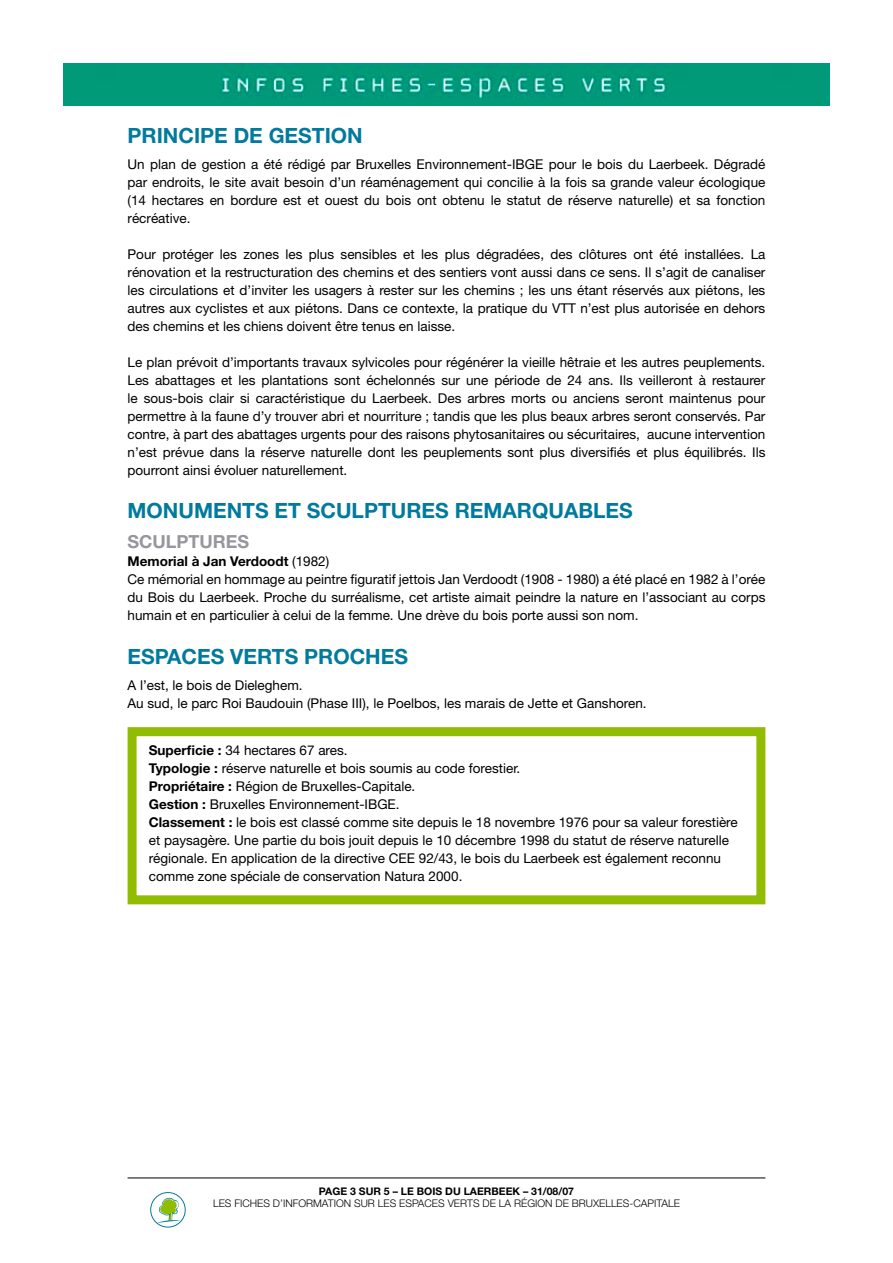
<style>
.page{position:relative;width:893px;height:1263px;background:#fff}
.page>*{position:absolute;margin:0;border:0;box-sizing:border-box;transform-origin:0 0}
.t1{font:700 21px "Helvetica Neue";color:#007a9d}
.t2{font:700 18px "Helvetica Neue";color:#96969c}
.t3{font:13.5px/18px "Helvetica Neue";color:#000;text-align:justify}
.t4{font:300 10.5px "Helvetica Neue";color:#000}
.t5{font:700 10.5px "Helvetica Neue";color:#000}
.s1{font-weight:700}
</style>
<div class="page">
<hr style="left:128px;top:1177px;width:637px;height:1px;background:#000">
<div style="left:150px;top:1192px;width:36px;height:35px;border:1px solid #007a9d;border-radius:50%"></div>
<svg style="left:157px;top:1197px;width:24px;height:26px"></svg>
<img style="left:64px;top:64px;width:765px;height:41px">
<div style="left:128px;top:727px;width:637px;height:177px;background:#fff;border:9px solid #90bc01"></div>
<h1 class="t1" style="left:128px;top:122px;width:237px">PRINCIPE DE GESTION</h1>
<p class="t3" style="left:128px;top:155px;width:639px">Un plan de gestion a été rédigé par Bruxelles Environnement-IBGE pour le bois du Laerbeek. Dégradé par endroits, le site avait besoin d’un réaménagement qui concilie à la fois sa grande valeur écologique (14 hectares en bordure est et ouest du bois ont obtenu le statut de réserve naturelle) et sa fonction récréative.</p>
<p class="t3" style="left:128px;top:245px;width:639px">Pour protéger les zones les plus sensibles et les plus dégradées, des clôtures ont été installées. La rénovation et la restructuration des chemins et des sentiers vont aussi dans ce sens. Il s’agit de canaliser les circulations et d’inviter les usagers à rester sur les chemins ; les uns étant réservés aux piétons, les autres aux cyclistes et aux piétons. Dans ce contexte, la pratique du VTT n’est plus autorisée en dehors des chemins et les chiens doivent être tenus en laisse.</p>
<p class="t3" style="left:128px;top:353px;width:639px">Le plan prévoit d’importants travaux sylvicoles pour régénérer la vieille hêtraie et les autres peuplements.<br>Les abattages et les plantations sont échelonnés sur une période de 24 ans. Ils veilleront à restaurer le sous-bois clair si caractéristique du Laerbeek. Des arbres morts ou anciens seront maintenus pour permettre à la faune d’y trouver abri et nourriture ; tandis que les plus beaux arbres seront conservés. Par contre, à part des abattages urgents pour des raisons phytosanitaires ou sécuritaires, aucune intervention n’est prévue dans la réserve naturelle dont les peuplements sont plus diversifiés et plus équilibrés. Ils pourront ainsi évoluer naturellement.</p>
<h1 class="t1" style="left:128px;top:498px;width:507px">MONUMENTS ET SCULPTURES REMARQUABLES</h1>
<h2 class="t2" style="left:128px;top:531px;width:123px">SCULPTURES</h2>
<p class="t3" style="left:128px;top:552px;width:639px;text-align:left"><span class="s1">MEMORIAL À JAN VERDOODT</span> (1982)<br>Ce mémorial en hommage au peintre figuratif jettois Jan Verdoodt (1908 - 1980) a été placé en 1982 à l’orée du Bois du Laerbeek. Proche du surréalisme, cet artiste aimait peindre la nature en l’associant au corps humain et en particulier à celui de la femme. Une drève du bois porte aussi son nom.</p>
<h1 class="t1" style="left:128px;top:643px;width:282px">ESPACES VERTS PROCHES</h1>
<p class="t3" style="left:128px;top:676px;width:521px">A l’est, le bois de Dieleghem.<br>Au sud, le parc Roi Baudouin (Phase III), le Poelbos, les marais de Jette et Ganshoren.</p>
<p class="t3" style="left:149px;top:741px;width:590px;text-align:left"><span class="s1">SUPERFICIE :</span> 34 hectares 67 ares.<br><span class="s1">TYPOLOGIE :</span> réserve naturelle et bois soumis au code forestier.<br><span class="s1">PROPRIÉTAIRE :</span> Région de Bruxelles-Capitale.<br><span class="s1">GESTION :</span> Bruxelles Environnement-IBGE.<br><span class="s1">CLASSEMENT :</span> le bois est classé comme site depuis le 18 novembre 1976 pour sa valeur forestière et paysagère. Une partie du bois jouit depuis le 10 décembre 1998 du statut de réserve naturelle régionale. En application de la directive CEE 92/43, le bois du Laerbeek est également reconnu comme zone spéciale de conservation Natura 2000.</p>
<p class="t5" style="left:319px;top:1184px;width:49px">PAGE 3 SUR</p>
<p class="t5" style="left:384px;top:1184px;width:48px">5 – LE BOIS</p>
<p class="t5" style="left:445px;top:1184px;width:33px">DU LAER</p>
<p class="t5" style="left:491px;top:1184px;width:16px">BEEK</p>
<p class="t5" style="left:523px;top:1184px;width:52px">– 31/08/07</p>
<p class="t4" style="left:213px;top:1197px;width:468px">LES FICHES D’INFORMATION SUR LES ESPACES VERTS DE LA RÉGION DE BRUXELLES-CAPITALE</p>
</div>
